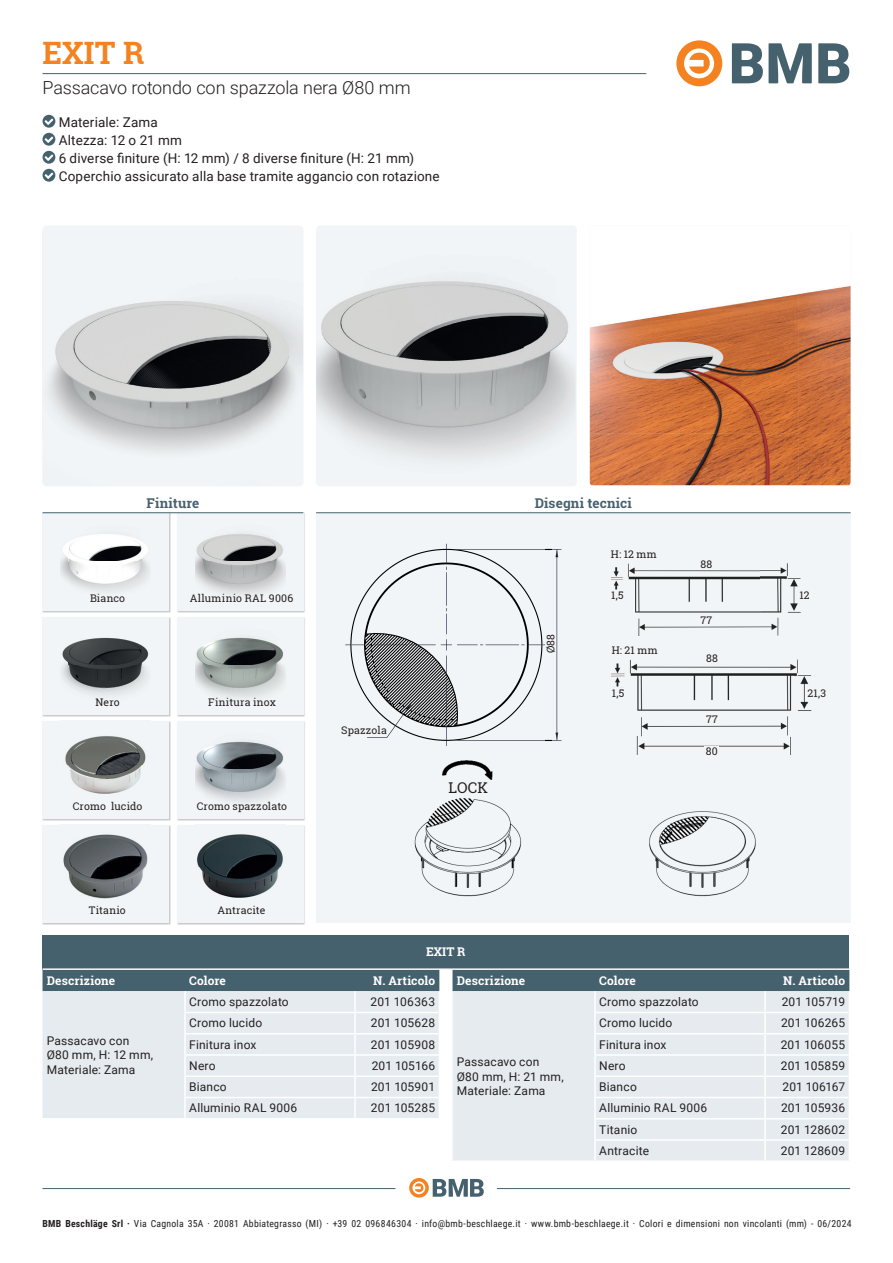
<style>
.page{position:relative;width:893px;height:1263px;background:#fff}
.page>*{position:absolute;margin:0;border:0;box-sizing:border-box;transform-origin:0 0}
.t1{font:700 30.9px "Roboto Slab";color:#f58220}
.t2{font:300 18px "Roboto";letter-spacing:-.005em;color:#231f20}
.t3{font:14.85px "Roboto Slab";color:#231f20}
.t4{font:13.5px/18px "Roboto";letter-spacing:.01em;color:#231f20}
.t5{font:700 13.5px "Roboto Slab";letter-spacing:.01em;color:#46616e}
.t6{font:12px/14.4px "Roboto";letter-spacing:.015em;color:#231f20}
.t7{font:700 12px "Roboto Slab";letter-spacing:.01em;color:#fff}
.t8{font:12px "Roboto";letter-spacing:-.015em;color:#231f20}
.t9{font:10.5px "Roboto Slab";letter-spacing:.015em;color:#231f20}
.t10{font:10.05px "ISOCPEUR";color:#080c1f}
.t11{font:9.75px "Roboto Condensed";letter-spacing:.025em;color:#231f20}
.s1{font-weight:700}
</style>
<div class="page">
<hr style="left:43px;top:73px;width:603px;height:1px;background:#46616e">
<hr style="left:43px;top:1188px;width:352px;height:1px;background:#46616e">
<hr style="left:497px;top:1188px;width:353px;height:1px;background:#46616e">
<svg style="left:732px;top:43px;width:80px;height:40px"></svg>
<svg style="left:818px;top:43px;width:31px;height:40px"></svg>
<svg style="left:676px;top:40px;width:46px;height:46px"></svg>
<svg style="left:409px;top:1178px;width:75px;height:19px"></svg>
<div style="left:316px;top:225px;width:261px;height:261px;background:#f2f5f7;border-radius:4px"></div>
<img style="left:316px;top:280px;width:259px;height:179px">
<img style="left:590px;top:286px;width:261px;height:199px">
<div style="left:316px;top:513px;width:534px;height:410px;background:#f2f5f7"></div>
<div style="left:43px;top:225px;width:260px;height:261px;background:#f2f5f7;border-radius:4px"></div>
<img style="left:43px;top:301px;width:260px;height:185px">
<img style="left:611px;top:563px;width:190px;height:72px">
<div style="left:699px;top:559px;width:15px;height:10px;background:#f2f5f7"></div>
<div style="left:699px;top:615px;width:15px;height:11px;background:#f2f5f7"></div>
<div style="left:797px;top:590px;width:15px;height:10px;background:#f2f5f7"></div>
<div style="left:610px;top:590px;width:15px;height:10px;background:#f2f5f7"></div>
<img style="left:612px;top:659px;width:200px;height:96px">
<div style="left:704px;top:653px;width:15px;height:11px;background:#f2f5f7"></div>
<div style="left:807px;top:688px;width:14px;height:11px;background:#f2f5f7"></div>
<div style="left:704px;top:714px;width:15px;height:11px;background:#f2f5f7"></div>
<div style="left:704px;top:746px;width:15px;height:11px;background:#f2f5f7"></div>
<div style="left:611px;top:688px;width:15px;height:11px;background:#f2f5f7"></div>
<svg style="left:345px;top:544px;width:216px;height:202px"></svg>
<div style="left:546px;top:626px;width:10px;height:36px;background:#f2f5f7"></div>
<img style="left:414px;top:798px;width:108px;height:99px">
<img style="left:442px;top:760px;width:51px;height:20px">
<img style="left:649px;top:811px;width:107px;height:86px">
<img style="left:42px;top:512px;width:129px;height:101px">
<div style="left:43px;top:513px;width:126px;height:98px;background:#f2f5f7"></div>
<img style="left:61px;top:535px;width:88px;height:56px">
<img style="left:176px;top:512px;width:129px;height:101px">
<div style="left:177px;top:513px;width:126px;height:98px;background:#f2f5f7"></div>
<img style="left:195px;top:534px;width:90px;height:61px">
<img style="left:42px;top:617px;width:129px;height:100px">
<div style="left:43px;top:617px;width:126px;height:98px;background:#f2f5f7"></div>
<img style="left:62px;top:637px;width:87px;height:58px">
<img style="left:177px;top:617px;width:128px;height:100px">
<div style="left:177px;top:617px;width:126px;height:98px;background:#f2f5f7"></div>
<img style="left:195px;top:637px;width:90px;height:61px">
<img style="left:42px;top:720px;width:129px;height:101px">
<div style="left:43px;top:721px;width:126px;height:98px;background:#f2f5f7"></div>
<img style="left:65px;top:736px;width:81px;height:58px">
<img style="left:177px;top:721px;width:128px;height:100px">
<div style="left:177px;top:721px;width:126px;height:98px;background:#f2f5f7"></div>
<img style="left:195px;top:741px;width:90px;height:61px">
<img style="left:42px;top:824px;width:129px;height:101px">
<div style="left:43px;top:825px;width:126px;height:98px;background:#f2f5f7"></div>
<img style="left:63px;top:834px;width:85px;height:65px">
<img style="left:177px;top:824px;width:128px;height:101px">
<div style="left:177px;top:825px;width:126px;height:98px;background:#f2f5f7"></div>
<img style="left:197px;top:834px;width:86px;height:64px">
<svg style="left:43px;top:115px;width:12px;height:67px"></svg>
<hr style="left:316px;top:512px;width:535px;height:1px;background:#46616e">
<hr style="left:43px;top:512px;width:260px;height:1px;background:#46616e">
<div style="left:43px;top:935px;width:806px;height:34px;background:#46616e"></div>
<hr style="left:43px;top:968px;width:806px;height:2px;background:#fff">
<svg style="left:43px;top:970px;width:397px;height:148px;background:#d0d8dd"></svg>
<hr style="left:184px;top:1077px;width:2px;height:20px;background:#fff">
<hr style="left:184px;top:1098px;width:2px;height:20px;background:#fff">
<svg style="left:453px;top:970px;width:397px;height:190px;background:#d5dce1"></svg>
<div style="left:348px;top:725px;width:38px;height:11px;background:#f2f5f7"></div>
<h1 class="t1" style="left:43px;top:32px;width:103px">EXIT R</h1>
<h2 class="t2" style="left:43px;top:75px;width:370px">Passacavo rotondo con spazzola nera Ø80 mm</h2>
<p class="t4" style="left:59px;top:112px;width:382px">Materiale: Zama<br>Altezza: 12 o 21 mm<br>6 diverse finiture (H: 12 mm) / 8 diverse finiture (H: 21 mm)<br>Coperchio assicurato alla base tramite aggancio con rotazione</p>
<p class="t5" style="left:146px;top:493px;width:55px">Finiture</p>
<p class="t5" style="left:535px;top:493px;width:99px">Disegni tecnici</p>
<p class="t9" style="left:611px;top:547px;width:47px">H: 12 mm</p>
<p class="t9" style="left:701px;top:556px;width:13px">88</p>
<p class="t9" style="left:90px;top:591px;width:37px">Bianco</p>
<p class="t9" style="left:190px;top:591px;width:105px">Alluminio RAL 9006</p>
<p class="t9" style="left:96px;top:695px;width:26px">Nero</p>
<p class="t9" style="left:208px;top:695px;width:69px">Finitura inox</p>
<p class="t9" style="left:73px;top:799px;width:71px">Cromo lucido</p>
<p class="t9" style="left:197px;top:799px;width:92px">Cromo spazzolato</p>
<p class="t9" style="left:89px;top:903px;width:38px">Titanio</p>
<p class="t9" style="left:217px;top:903px;width:50px">Antracite</p>
<p class="t9" style="left:341px;top:723px;width:47px">Spazzola</p>
<p class="t10" style="left:366px;top:725px;width:21px">Comb</p>
<p class="t3" style="left:449px;top:778px;width:41px">LOCK</p>
<p class="t7" style="left:426px;top:944px;width:41px">EXIT R</p>
<p class="t9" style="left:544px;top:653px;width:21px;rotate:-90deg">Ø88</p>
<p class="t10" style="left:544px;top:643px;width:11px;rotate:-90deg">88</p>
<p class="t9" style="left:611px;top:588px;width:14px">1,5</p>
<p class="t9" style="left:799px;top:588px;width:12px">12</p>
<p class="t9" style="left:612px;top:643px;width:47px">H: 21 mm</p>
<p class="t9" style="left:612px;top:686px;width:14px">1,5</p>
<p class="t9" style="left:701px;top:613px;width:13px">77</p>
<p class="t9" style="left:706px;top:651px;width:13px">88</p>
<p class="t9" style="left:706px;top:712px;width:13px">77</p>
<p class="t9" style="left:706px;top:744px;width:13px">80</p>
<p class="t9" style="left:808px;top:686px;width:20px">21,3</p>
<p class="t7" style="left:47px;top:972px;width:70px">Descrizione</p>
<p class="t7" style="left:189px;top:972px;width:38px">Colore</p>
<p class="t7" style="left:373px;top:972px;width:64px">N. Articolo</p>
<p class="t6" style="left:47px;top:1033px;width:108px">Passacavo con<br>Ø80 mm, H: 12 mm,<br>Materiale: Zama</p>
<p class="t6" style="left:189px;top:994px;width:101px">Cromo spazzolato</p>
<p class="t6" style="left:370px;top:994px;width:66px">201 106363</p>
<p class="t6" style="left:189px;top:1015px;width:75px">Cromo lucido</p>
<p class="t6" style="left:371px;top:1015px;width:66px">201 105628</p>
<p class="t6" style="left:189px;top:1037px;width:69px">Finitura inox</p>
<p class="t6" style="left:371px;top:1037px;width:66px">201 105908</p>
<p class="t6" style="left:189px;top:1058px;width:28px">Nero</p>
<p class="t6" style="left:372px;top:1058px;width:65px">201 105166</p>
<p class="t6" style="left:189px;top:1079px;width:39px">Bianco</p>
<p class="t6" style="left:371px;top:1079px;width:66px">201 105901</p>
<p class="t6" style="left:189px;top:1100px;width:110px">Alluminio RAL 9006</p>
<p class="t6" style="left:371px;top:1100px;width:66px">201 105285</p>
<p class="t7" style="left:457px;top:972px;width:70px">Descrizione</p>
<p class="t7" style="left:599px;top:972px;width:38px">Colore</p>
<p class="t7" style="left:783px;top:972px;width:64px">N. Articolo</p>
<p class="t6" style="left:457px;top:1054px;width:109px">Passacavo con<br>Ø80 mm, H: 21 mm,<br>Materiale: Zama</p>
<p class="t6" style="left:599px;top:994px;width:101px">Cromo spazzolato</p>
<p class="t6" style="left:782px;top:994px;width:65px">201 105719</p>
<p class="t6" style="left:599px;top:1015px;width:75px">Cromo lucido</p>
<p class="t6" style="left:781px;top:1015px;width:66px">201 106265</p>
<p class="t6" style="left:599px;top:1037px;width:69px">Finitura inox</p>
<p class="t6" style="left:781px;top:1037px;width:66px">201 106055</p>
<p class="t6" style="left:599px;top:1058px;width:28px">Nero</p>
<p class="t6" style="left:781px;top:1058px;width:66px">201 105859</p>
<p class="t6" style="left:599px;top:1079px;width:39px">Bianco</p>
<p class="t8" style="left:782px;top:1078px;width:64px">201 106167</p>
<p class="t6" style="left:599px;top:1100px;width:110px">Alluminio RAL 9006</p>
<p class="t6" style="left:781px;top:1100px;width:66px">201 105936</p>
<p class="t6" style="left:599px;top:1122px;width:40px">Titanio</p>
<p class="t6" style="left:781px;top:1122px;width:66px">201 128602</p>
<p class="t6" style="left:599px;top:1143px;width:52px">Antracite</p>
<p class="t6" style="left:781px;top:1143px;width:66px">201 128609</p>
<p class="t11" style="left:43px;top:1217px;width:810px"><span class="s1">BMB Beschläge Srl ·</span> Via Cagnola 35A · 20081 Abbiategrasso (MI) · +39 02 096846304 · info@bmb-beschlaege.it · www.bmb-beschlaege.it · Colori e dimensioni non vincolanti (mm) - 06/2024</p>
</div>
